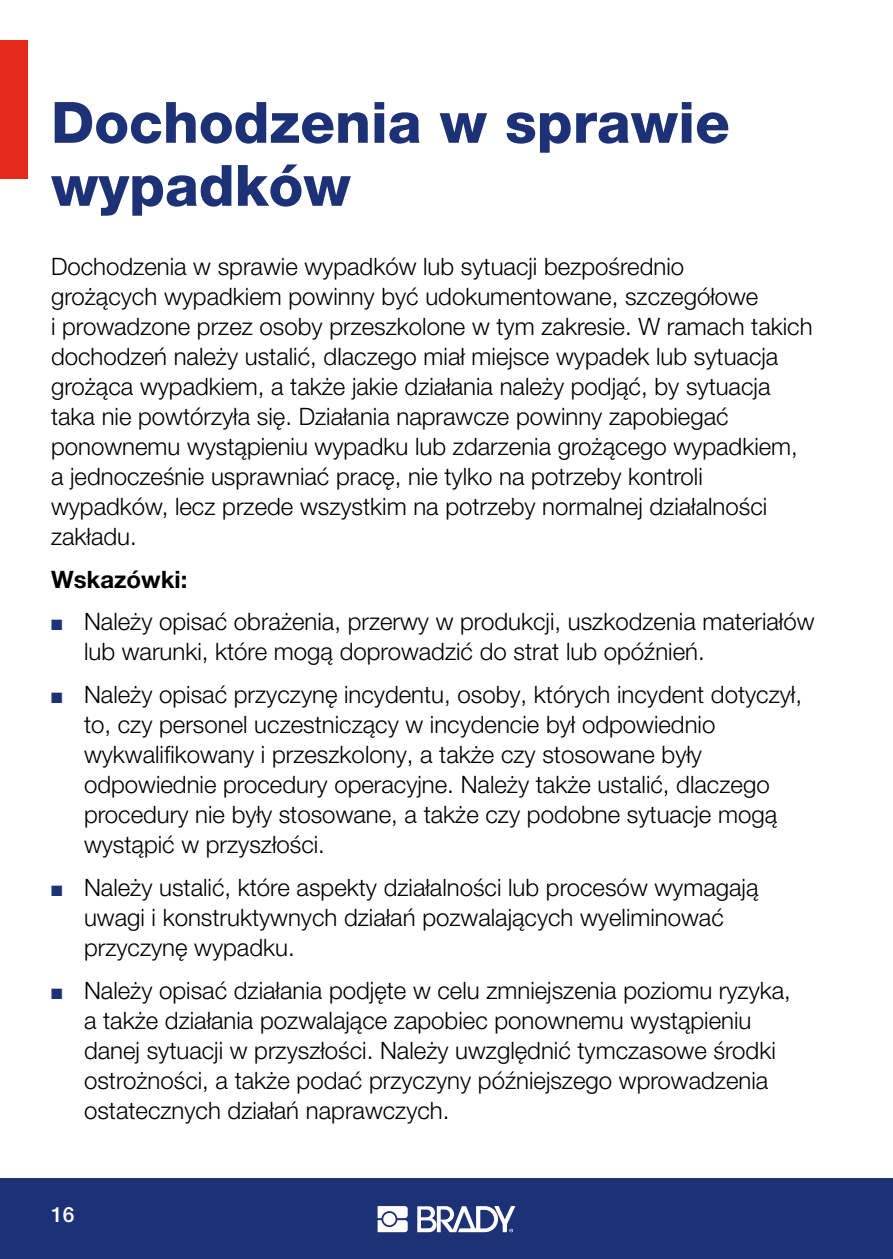
<style>
.page{position:relative;width:893px;height:1259px;background:#fff}
.page>*{position:absolute;margin:0;border:0;box-sizing:border-box;transform-origin:0 0}
.t1{font:800 57px/63px "Helvetica Neue LT Pro";color:#1d3176}
.t2{font:300 24px/30px "Helvetica Neue LT Pro";color:#000}
.t3{font:700 24px "Helvetica Neue LT Pro";color:#000}
.t4{font:500 21px "Helvetica Neue LT Pro";color:#fff}
.s1{color:#1d3176}
</style>
<div class="page">
<div style="left:0;top:1178px;width:893px;height:81px;background:#1d3176"></div>
<svg style="left:378px;top:1206px;width:30px;height:26px"></svg>
<svg style="left:417px;top:1206px;width:98px;height:26px"></svg>
<div style="left:0;top:40px;width:27px;height:138px;background:#e52a1b"></div>
<h1 class="t1" style="left:51px;top:91px;width:680px">Dochodzenia w sprawie wypadków</h1>
<p class="t2" style="left:51px;top:251px;width:763px">Dochodzenia w sprawie wypadków lub sytuacji bezpośrednio<br>grożących wypadkiem powinny być udokumentowane, szczegółowe<br>i prowadzone przez osoby przeszkolone w tym zakresie. W ramach takich dochodzeń należy ustalić, dlaczego miał miejsce wypadek lub sytuacja grożąca wypadkiem, a także jakie działania należy podjąć, by sytuacja taka nie powtórzyła się. Działania naprawcze powinny zapobiegać ponownemu wystąpieniu wypadku lub zdarzenia grożącego wypadkiem, a jednocześnie usprawniać pracę, nie tylko na potrzeby kontroli wypadków, lecz przede wszystkim na potrzeby normalnej działalności zakładu.</p>
<p class="t3" style="left:51px;top:564px;width:138px">Wskazówki:</p>
<p class="t2" style="left:84px;top:606px;width:732px;text-indent:-33px"><span class="s1">■</span> Należy opisać obrażenia, przerwy w produkcji, uszkodzenia materiałów lub warunki, które mogą doprowadzić do strat lub opóźnień.</p>
<p class="t2" style="left:84px;top:679px;width:719px;text-indent:-33px"><span class="s1">■</span> Należy opisać przyczynę incydentu, osoby, których incydent dotyczył, to, czy personel uczestniczący w incydencie był odpowiednio wykwalifikowany i przeszkolony, a także czy stosowane były odpowiednie procedury operacyjne. Należy także ustalić, dlaczego procedury nie były stosowane, a także czy podobne sytuacje mogą wystąpić w przyszłości.</p>
<p class="t2" style="left:84px;top:872px;width:676px;text-indent:-33px"><span class="s1">■</span> Należy ustalić, które aspekty działalności lub procesów wymagają uwagi i konstruktywnych działań pozwalających wyeliminować przyczynę wypadku.</p>
<p class="t2" style="left:84px;top:974px;width:708px;text-indent:-33px"><span class="s1">■</span> Należy opisać działania podjęte w celu zmniejszenia poziomu ryzyka, a także działania pozwalające zapobiec ponownemu wystąpieniu danej sytuacji w przyszłości. Należy uwzględnić tymczasowe środki ostrożności, a także podać przyczyny późniejszego wprowadzenia ostatecznych działań naprawczych.</p>
<p class="t4" style="left:51px;top:1201px;width:25px">16</p>
</div>
